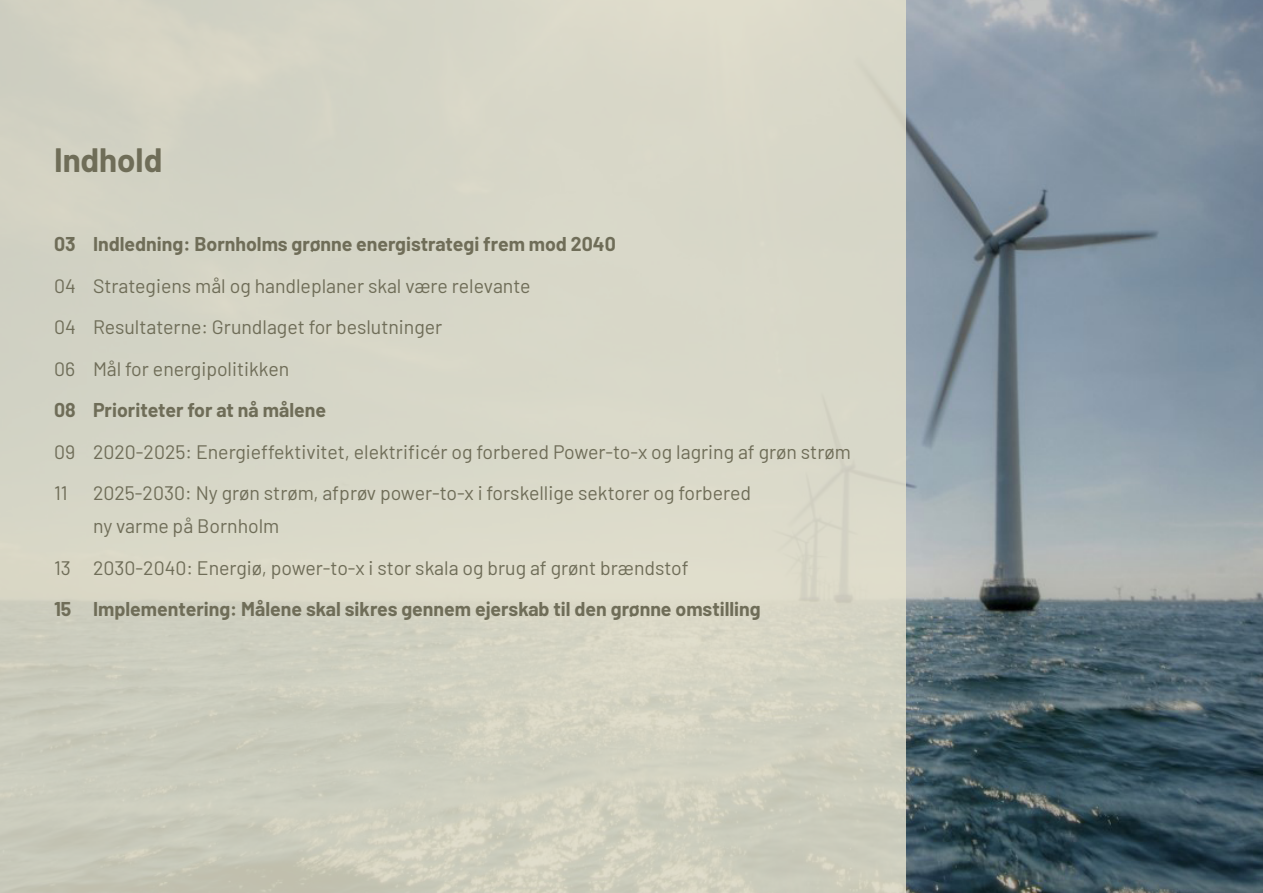
<style>
.page{position:relative;width:1263px;height:893px;background:#fff}
.page>*{position:absolute;margin:0;border:0;box-sizing:border-box;transform-origin:0 0}
.t1{font:700 33px "Barlow";color:#6f6d58}
.t2{font:19.5px/41.5px "Barlow";color:#6f6d58}
.t3{font:700 19.5px "Barlow";color:#6f6d58}
</style>
<div class="page">
<img style="left:906px;top:0;width:357px;height:893px">
<div style="left:0;top:0;width:906px;height:893px;background:linear-gradient(to right,#d0d0c1,#d9d8c8)"></div>
<h1 class="t1" style="left:54px;top:136px;width:110px">Indhold</h1>
<p class="t3" style="left:54px;top:230px;width:563px">03 Indledning: Bornholms grønne energistrategi frem mod 2040</p>
<p class="t2" style="left:54px;top:263px;width:478px">04 Strategiens mål og handleplaner skal være relevante<br>04 Resultaterne: Grundlaget for beslutninger<br>06 Mål for energipolitikken</p>
<p class="t3" style="left:54px;top:396px;width:274px">08 Prioriteter for at nå målene</p>
<p class="t2" style="left:54px;top:429px;width:798px">09 2020-2025: Energieffektivitet, elektrificér og forbered Power-to-x og lagring af grøn strøm<br>11</p>
<p class="t2" style="left:93px;top:475px;width:660px;line-height:33px">2025-2030: Ny grøn strøm, afprøv power-to-x i forskellige sektorer og forbered ny varme på Bornholm</p>
<p class="t2" style="left:54px;top:545px;width:636px">13 2030-2040: Energiø, power-to-x i stor skala og brug af grønt brændstof</p>
<p class="t3" style="left:54px;top:595px;width:708px">15 Implementering: Målene skal sikres gennem ejerskab til den grønne omstilling</p>
</div>
